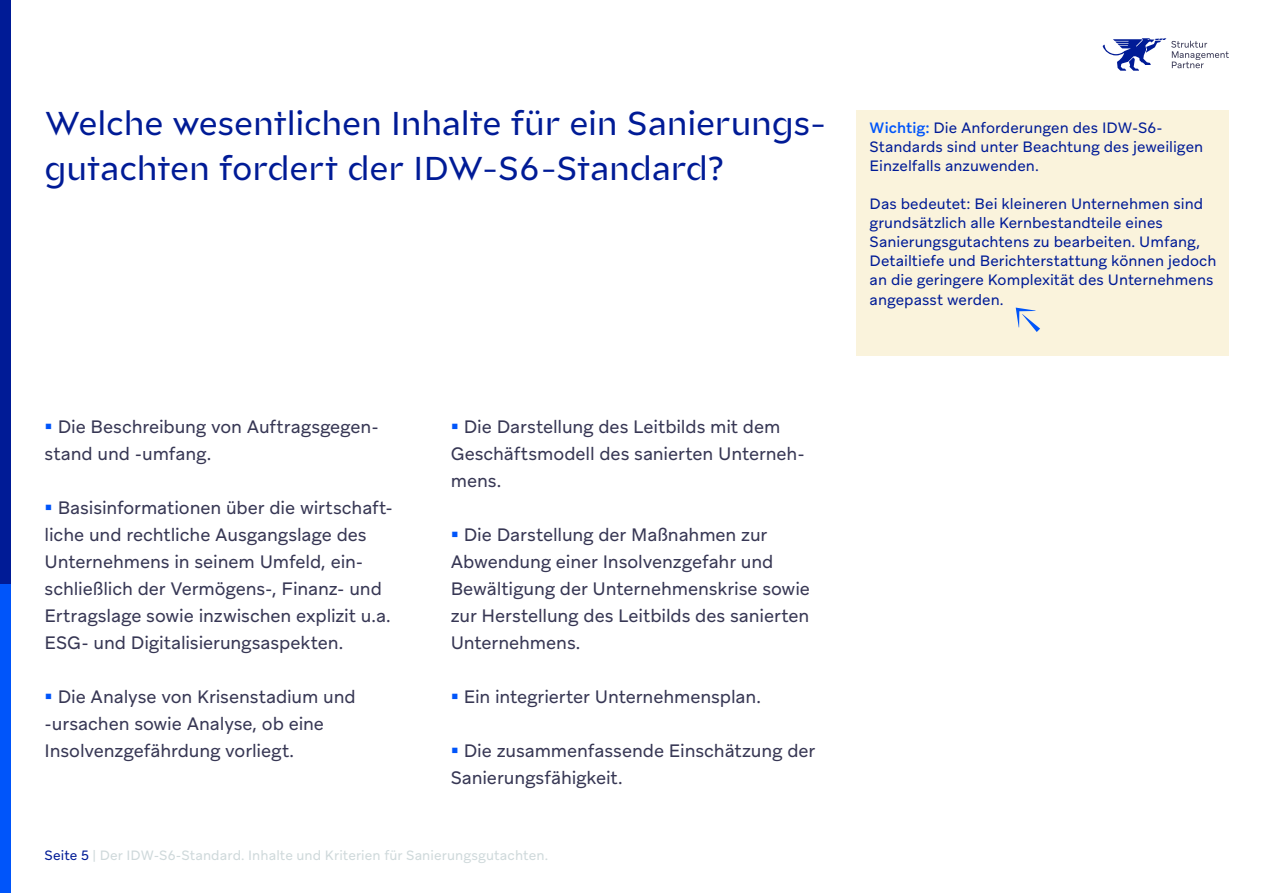
<style>
.page{position:relative;width:1263px;height:893px;background:#fff}
.page>*{position:absolute;margin:0;border:0;box-sizing:border-box;transform-origin:0 0}
.t1{font:33px/45px "Glance Sans";letter-spacing:-.01em;color:#001b96}
.t2{font:18px/27px "Aribau Grotesk";letter-spacing:-.005em;color:#373754}
.t3{font:15px/19px "Aribau Grotesk";letter-spacing:.005em;color:#001b96}
.t4{font:13.5px "Aribau Grotesk";letter-spacing:.005em;color:#cfd9db}
.s1{font-weight:500;color:#0055fa}
.s2{color:#0055fa}
.s3{color:#001b96}
</style>
<div class="page">
<div style="left:0;top:0;width:11px;height:593px;background:#001b96"></div>
<div style="left:0;top:584px;width:11px;height:309px;background:#0055fa"></div>
<svg style="left:1103px;top:38px;width:126px;height:33px"></svg>
<div style="left:857px;top:111px;width:372px;height:245px;background:#faf3dc"></div>
<h1 class="t1" style="left:45px;top:101px;width:783px">Welche wesentlichen Inhalte für ein Sanierungs&shy;gutachten fordert der IDW-S6-Standard?</h1>
<p class="t3" style="left:870px;top:118px;width:335px"><span class="s1">Wichtig:</span> Die Anforderungen des IDW-S6-<br>Standards sind unter Beachtung des jeweiligen<br>Einzelfalls anzuwenden.</p>
<p class="t3" style="left:870px;top:194px;width:348px">Das bedeutet: Bei kleineren Unternehmen sind grundsätzlich alle Kernbestandteile eines Sanierungsgutachtens zu bearbeiten. Umfang, Detailtiefe und Berichterstattung können jedoch an die geringere Komplexität des Unternehmens angepasst werden.</p>
<p class="t2" style="left:45px;top:412px;width:336px"><span class="s2">▪</span> Die Beschreibung von Auftragsgegen&shy;stand und -umfang.</p>
<p class="t2" style="left:45px;top:493px;width:350px"><span class="s2">▪</span> Basisinformationen über die wirtschaft&shy;liche und rechtliche Ausgangslage des Unternehmens in seinem Umfeld, ein&shy;schließlich der Vermögens-, Finanz- und Ertragslage sowie inzwischen explizit u.a.<br>ESG- und Digitalisierungsaspekten.</p>
<p class="t2" style="left:45px;top:682px;width:313px"><span class="s2">▪</span> Die Analyse von Krisenstadium und -ursachen sowie Analyse, ob eine<br>Insolvenzgefährdung vorliegt.</p>
<p class="t2" style="left:451px;top:412px;width:356px"><span class="s2">▪</span> Die Darstellung des Leitbilds mit dem<br>Geschäftsmodell des sanierten Unterneh&shy;mens.</p>
<p class="t2" style="left:451px;top:520px;width:361px"><span class="s2">▪</span> Die Darstellung der Maßnahmen zur Abwendung einer Insolvenzgefahr und Bewältigung der Unternehmenskrise sowie zur Herstellung des Leitbilds des sanierten Unternehmens.</p>
<p class="t2" style="left:451px;top:682px;width:312px"><span class="s2">▪</span> Ein integrierter Unternehmensplan.</p>
<p class="t2" style="left:451px;top:736px;width:366px"><span class="s2">▪</span> Die zusammenfassende Einschätzung der<br>Sanierungsfähigkeit.</p>
<p class="t4" style="left:45px;top:846px;width:505px"><span class="s3">Seite 5</span> | Der IDW-S6-Standard. Inhalte und Kriterien für Sanierungsgutachten.</p>
</div>
